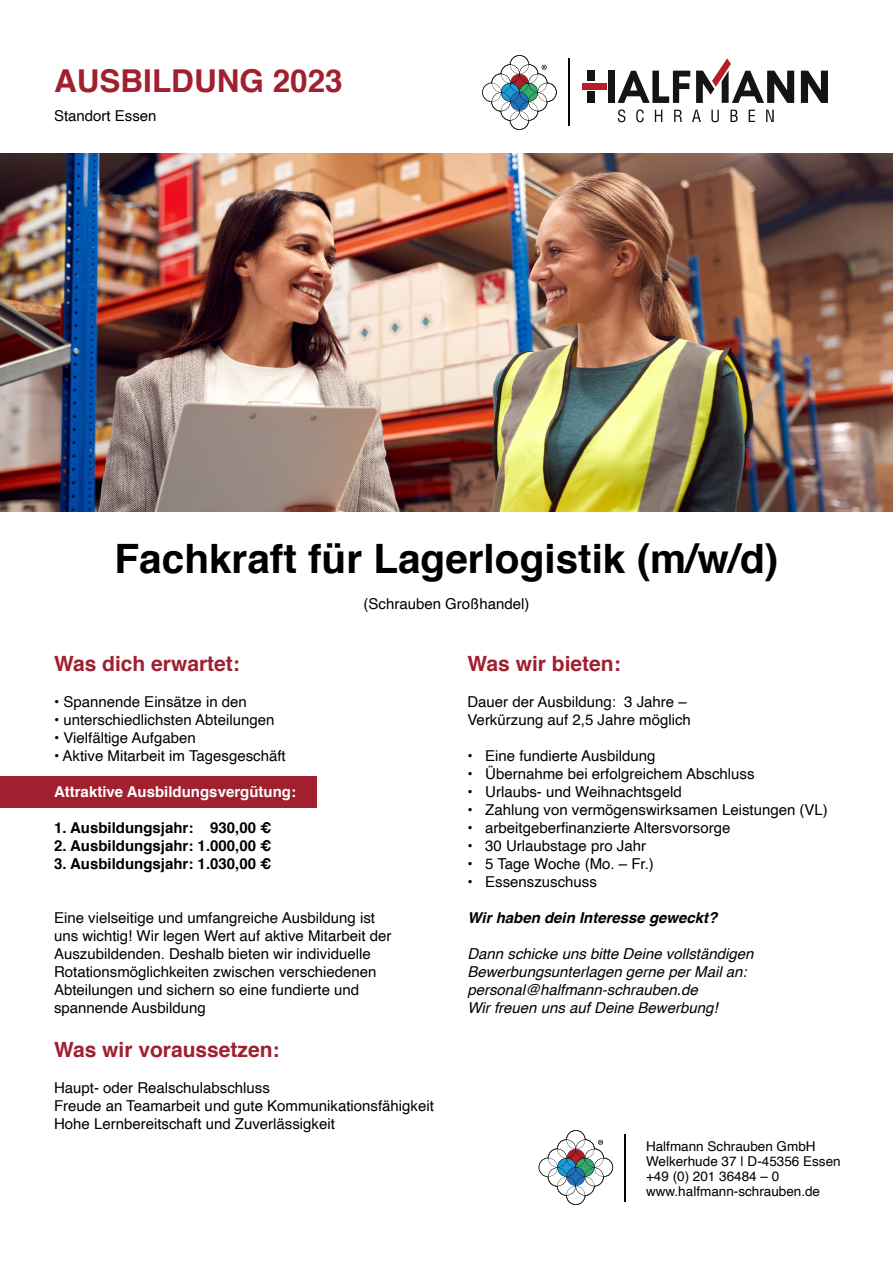
<style>
.page{position:relative;width:893px;height:1263px;background:#fff}
.page>*{position:absolute;margin:0;border:0;box-sizing:border-box;transform-origin:0 0}
.t1{font:700 40.5px "Helvetica";color:#000}
.t2{font:700 31.5px "Helvetica";color:#a02030}
.t3{font:700 21px "Helvetica";color:#a02030}
.t4{font:15px/18px "Helvetica";color:#000}
.t5{font:italic 15px/18px "Helvetica";color:#000}
.t6{font:700 15px "Helvetica";color:#000}
.t7{font:700 15px "Helvetica";color:#fff}
.t8{font:italic 700 15px "Helvetica";color:#000}
.t9{font:13.5px/15px "Helvetica";color:#000}
</style>
<div class="page">
<div style="left:0;top:777px;width:317px;height:31px;background:#a02030"></div>
<div style="left:608px;top:71px;width:6px;height:32px;background:#141413"></div>
<div style="left:588px;top:71px;width:7px;height:10px;background:#141413"></div>
<div style="left:588px;top:92px;width:7px;height:11px;background:#141413"></div>
<svg style="left:801px;top:71px;width:27px;height:32px"></svg>
<svg style="left:618px;top:71px;width:72px;height:32px"></svg>
<svg style="left:618px;top:109px;width:7px;height:13px"></svg>
<svg style="left:636px;top:109px;width:8px;height:13px"></svg>
<svg style="left:655px;top:110px;width:7px;height:12px"></svg>
<svg style="left:674px;top:110px;width:8px;height:12px"></svg>
<svg style="left:692px;top:110px;width:9px;height:12px"></svg>
<svg style="left:711px;top:110px;width:8px;height:12px"></svg>
<svg style="left:730px;top:110px;width:8px;height:12px"></svg>
<svg style="left:749px;top:110px;width:6px;height:12px"></svg>
<svg style="left:766px;top:110px;width:8px;height:12px"></svg>
<div style="left:582px;top:83px;width:24px;height:7px;background:#b61f29"></div>
<svg style="left:696px;top:58px;width:98px;height:45px"></svg>
<svg style="left:482px;top:55px;width:75px;height:75px"></svg>
<hr style="left:568px;top:59px;width:1px;height:67px;background:#020203">
<svg style="left:538px;top:1130px;width:75px;height:75px"></svg>
<hr style="left:625px;top:1134px;width:1px;height:67px;background:#020203">
<img style="left:0;top:153px;width:893px;height:359px">
<h2 class="t2" style="left:54px;top:56px;width:290px">AUSBILDUNG 2023</h2>
<p class="t4" style="left:54px;top:107px;width:104px">Standort Essen</p>
<h1 class="t1" style="left:115px;top:526px;width:665px">Fachkraft für Lagerlogistik (m/w/d)</h1>
<p class="t4" style="left:363px;top:595px;width:167px">(Schrauben Großhandel)</p>
<h3 class="t3" style="left:54px;top:647px;width:187px">Was dich erwartet:</h3>
<p class="t4" style="left:54px;top:693px;width:194px">• Spannende Einsätze in den</p>
<p class="t4" style="left:54px;top:711px;width:222px">• unterschiedlichsten Abteilungen</p>
<p class="t4" style="left:54px;top:729px;width:143px">• Vielfältige Aufgaben</p>
<p class="t4" style="left:54px;top:747px;width:233px">• Aktive Mitarbeit im Tagesgeschäft</p>
<p class="t7" style="left:54px;top:780px;width:243px">Attraktive Ausbildungsvergütung:</p>
<p class="t6" style="left:54px;top:816px;width:219px">1. Ausbildungsjahr: 930,00 €</p>
<p class="t6" style="left:54px;top:834px;width:219px">2. Ausbildungsjahr: 1.000,00 €</p>
<p class="t6" style="left:54px;top:852px;width:219px">3. Ausbildungsjahr: 1.030,00 €</p>
<p class="t4" style="left:54px;top:909px;width:339px">Eine vielseitige und umfangreiche Ausbildung ist uns wichtig! Wir legen Wert auf aktive Mitarbeit der Auszubildenden. Deshalb bieten wir individuelle Rotationsmöglichkeiten zwischen verschiedenen Abteilungen und sichern so eine fundierte und spannende Ausbildung</p>
<h3 class="t3" style="left:54px;top:1032px;width:227px">Was wir voraussetzen:</h3>
<p class="t4" style="left:54px;top:1079px;width:381px">Haupt- oder Realschulabschluss<br>Freude an Teamarbeit und gute Kommunikationsfähigkeit<br>Hohe Lernbereitschaft und Zuverlässigkeit</p>
<h3 class="t3" style="left:467px;top:647px;width:155px">Was wir bieten:</h3>
<p class="t4" style="left:467px;top:693px;width:225px">Dauer der Ausbildung: 3 Jahre –<br>Verkürzung auf 2,5 Jahre möglich</p>
<p class="t4" style="left:467px;top:747px;width:189px">• Eine fundierte Ausbildung</p>
<p class="t4" style="left:467px;top:765px;width:289px">• Übernahme bei erfolgreichem Abschluss</p>
<p class="t4" style="left:467px;top:783px;width:216px">• Urlaubs- und Weihnachtsgeld</p>
<p class="t4" style="left:467px;top:801px;width:362px">• Zahlung von vermögenswirksamen Leistungen (VL)</p>
<p class="t4" style="left:467px;top:819px;width:264px">• arbeitgeberfinanzierte Altersvorsorge</p>
<p class="t4" style="left:467px;top:837px;width:180px">• 30 Urlaubstage pro Jahr</p>
<p class="t4" style="left:467px;top:855px;width:188px">• 5 Tage Woche (Mo. – Fr.)</p>
<p class="t4" style="left:467px;top:873px;width:131px">• Essenszuschuss</p>
<p class="t8" style="left:467px;top:906px;width:251px">Wir haben dein Interesse geweckt?</p>
<p class="t5" style="left:467px;top:945px;width:287px">Dann schicke uns bitte Deine vollständigen Bewerbungsunterlagen gerne per Mail an: personal@halfmann-schrauben.de<br>Wir freuen uns auf Deine Bewerbung!</p>
<p class="t9" style="left:646px;top:1139px;width:196px">Halfmann Schrauben GmbH<br>Welkerhude 37 | D-45356 Essen +49 (0) 201 36484 – 0 www.halfmann-schrauben.de</p>
</div>
